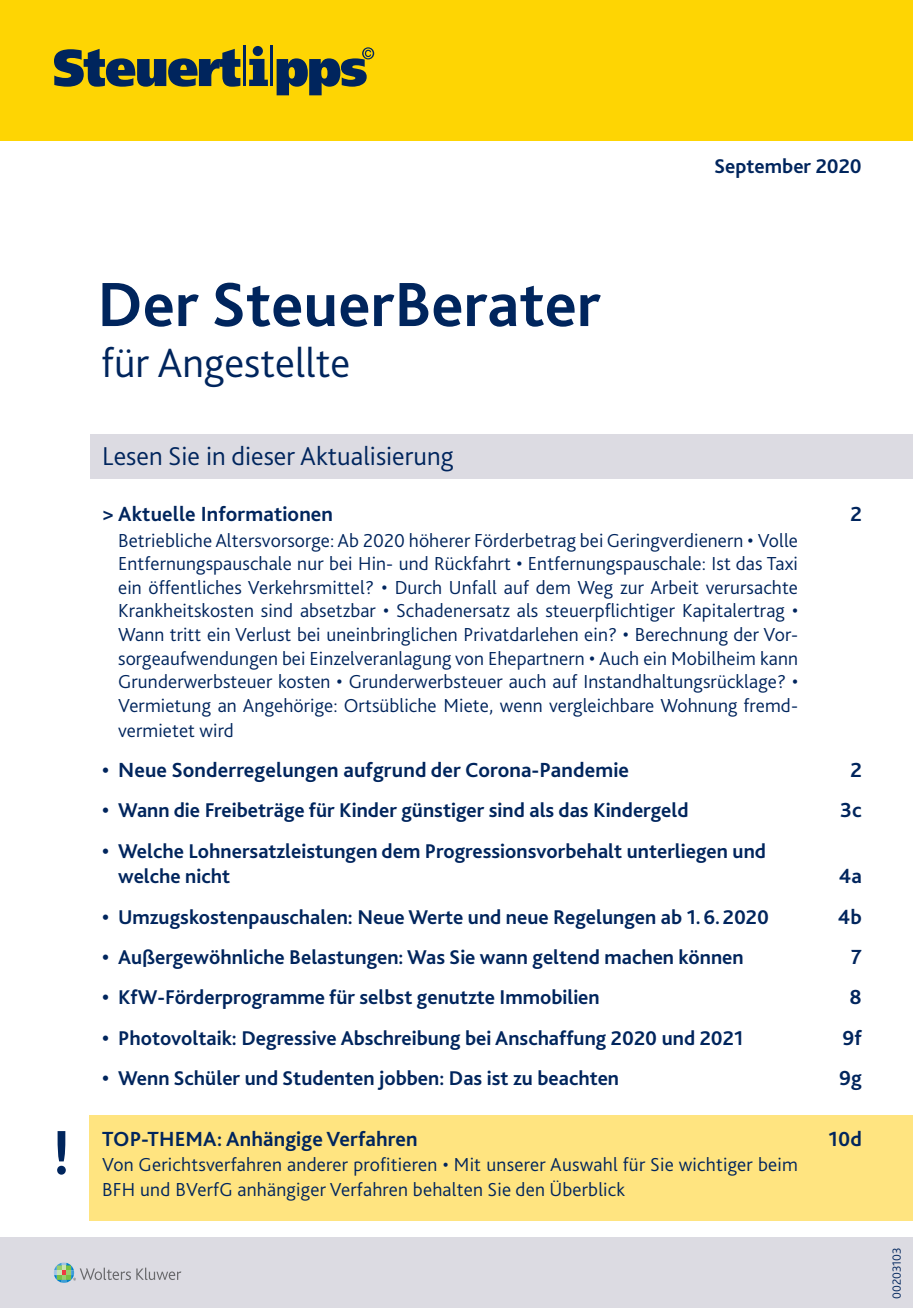
<style>
.page{position:relative;width:913px;height:1308px;background:#fff}
.page>*{position:absolute;margin:0;border:0;box-sizing:border-box;transform-origin:0 0}
.t1{font:700 65.25px "Bliss 2";color:#00255d}
.t2{font:300 42.75px "Bliss 2";color:#00255d}
.t3{font:300 27px "Bliss 2";color:#00255d}
.t4{font:700 21.38px "Bliss 2";letter-spacing:.005em;color:#00255d}
.t5{font:700 20.7px/25.7px "Bliss 2";color:#00255d}
.t6{font:300 19.8px/23.8px "Bliss 2";letter-spacing:.01em;color:#00255d;text-align:justify}
.t7{font:300 12.38px "Bliss 2";color:#00255d}
.s1{font-size:20.25px}
.s2{font-size:21.38px}
</style>
<div class="page">
<div style="left:0;top:0;width:912px;height:140px;background:#fed503"></div>
<svg style="left:54px;top:49px;width:186px;height:38px"></svg>
<hr style="left:243px;top:45px;width:3px;height:41px;background:#00255d">
<svg style="left:249px;top:59px;width:19px;height:27px"></svg>
<hr style="left:270px;top:45px;width:3px;height:41px;background:#00255d">
<div style="left:252px;top:46px;width:11px;height:10px;background:#00255d;border-radius:50%"></div>
<svg style="left:276px;top:47px;width:98px;height:48px"></svg>
<div style="left:90px;top:434px;width:822px;height:44px;background:#dcdbe2"></div>
<div style="left:0;top:1237px;width:912px;height:71px;background:#dcdbe2"></div>
<svg style="left:54px;top:1262px;width:127px;height:20px"></svg>
<div style="left:89px;top:1114px;width:823px;height:106px;background:#ffe480"></div>
<p class="t5" style="left:713px;top:153px;width:149px">September 2020</p>
<h1 class="t1" style="left:53px;top:1111px;width:19px">!</h1>
<h1 class="t1" style="left:97px;top:264px;width:504px">Der SteuerBerater</h1>
<h2 class="t2" style="left:101px;top:336px;width:251px">für Angestellte</h2>
<h3 class="t3" style="left:102px;top:439px;width:353px">Lesen Sie in dieser Aktualisierung</h3>
<p class="t4" style="left:102px;top:501px;width:232px">&gt; Aktuelle Informationen</p>
<p class="t4" style="left:850px;top:501px;width:13px">2</p>
<p class="t6" style="left:118px;top:527px;width:681px">Betriebliche Altersvorsorge: Ab 2020 höherer Förderbetrag bei Geringverdienern <span class="s1">•</span> Volle Entfernungspauschale nur bei Hin- und Rückfahrt <span class="s1">•</span> Entfernungspauschale: Ist das Taxi ein öffentliches Verkehrsmittel? <span class="s1">•</span> Durch Unfall auf dem Weg zur Arbeit verursachte Krankheitskosten sind absetzbar <span class="s1">•</span> Schadenersatz als steuerpflichtiger Kapitalertrag <span class="s1">• </span>Wann tritt ein Verlust bei uneinbringlichen Privatdarlehen ein? <span class="s1">•</span> Berechnung der Vor&shy;sorgeaufwendungen bei Einzelveranlagung von Ehepartnern <span class="s1">•</span> Auch ein Mobilheim kann Grunderwerbsteuer kosten <span class="s1">•</span> Grunderwerbsteuer auch auf Instandhaltungsrücklage? <span class="s1">• </span>Vermietung an Angehörige: Ortsübliche Miete, wenn vergleichbare Wohnung fremd&shy;vermietet wird</p>
<p class="t4" style="left:102px;top:756px;width:528px">• Neue Sonderregelungen aufgrund der Corona-Pandemie</p>
<p class="t4" style="left:850px;top:756px;width:13px">2</p>
<p class="t5" style="left:102px;top:797px;width:587px"><span class="s2">•</span> Wann die Freibeträge für Kinder günstiger sind als das Kindergeld</p>
<p class="t4" style="left:839px;top:797px;width:23px">3c</p>
<p class="t5" style="left:118px;top:837px;width:649px;text-indent:-16px"><span class="s2">•</span> Welche Lohnersatzleistungen dem Progressionsvorbehalt unterliegen und welche nicht</p>
<p class="t4" style="left:838px;top:863px;width:25px">4a</p>
<p class="t5" style="left:102px;top:903px;width:668px"><span class="s2">•</span> Umzugskostenpauschalen: Neue Werte und neue Regelungen ab 1.6.2020</p>
<p class="t4" style="left:837px;top:903px;width:26px">4b</p>
<p class="t5" style="left:102px;top:944px;width:642px"><span class="s2">•</span> Außergewöhnliche Belastungen: Was Sie wann geltend machen können</p>
<p class="t4" style="left:850px;top:943px;width:12px">7</p>
<p class="t5" style="left:102px;top:984px;width:499px"><span class="s2">•</span> KfW-Förderprogramme für selbst genutzte Immobilien</p>
<p class="t4" style="left:849px;top:984px;width:14px">8</p>
<p class="t5" style="left:102px;top:1024px;width:642px"><span class="s2">•</span> Photovoltaik: Degressive Abschreibung bei Anschaffung 2020 und 2021</p>
<p class="t4" style="left:842px;top:1024px;width:21px">9f</p>
<p class="t5" style="left:102px;top:1064px;width:518px"><span class="s2">•</span> Wenn Schüler und Studenten jobben: Das ist zu beachten</p>
<p class="t4" style="left:838px;top:1064px;width:24px">9g</p>
<p class="t4" style="left:102px;top:1125px;width:317px">TOP-THEMA: Anhängige Verfahren</p>
<p class="t4" style="left:828px;top:1125px;width:35px">10d</p>
<p class="t6" style="left:102px;top:1151px;width:697px;line-height:24.8px">Von Gerichtsverfahren anderer profitieren • Mit unserer Auswahl für Sie wichtiger beim<br>BFH und BVerfG anhängiger Verfahren behalten Sie den Überblick</p>
<p class="t7" style="left:888px;top:1298px;width:53px;rotate:-90deg">00203103</p>
</div>
